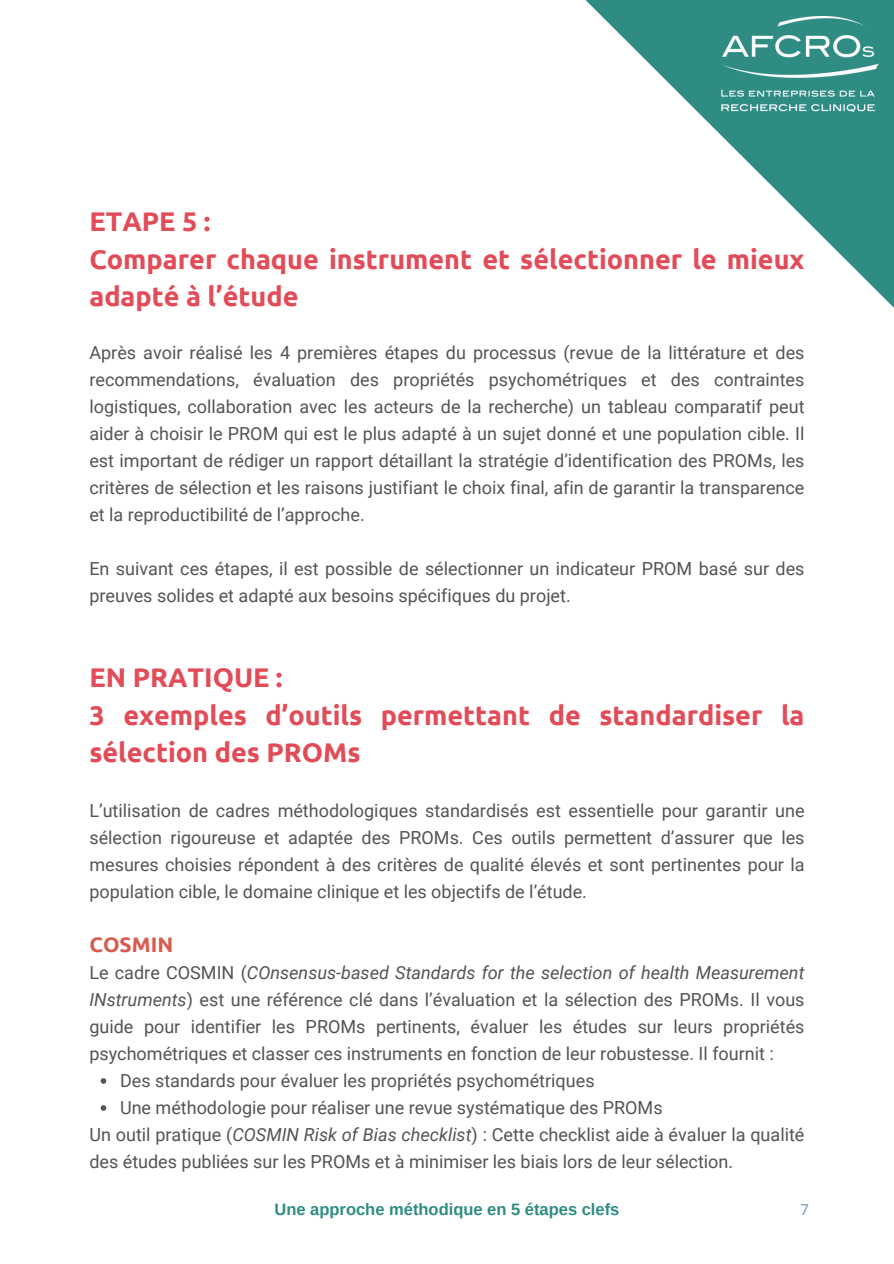
<style>
.page{position:relative;width:894px;height:1264px;background:#fff}
.page>*{position:absolute;margin:0;border:0;box-sizing:border-box;transform-origin:0 0}
.t1{font:700 27px/37.2px "Ubuntu";color:#e24c58}
.t2{font:700 21px "Ubuntu";color:#d85b4c}
.t3{font:18px/27px "Roboto";color:#545454;text-align:justify}
.t4{font:700 16.5px "Arimo";color:#2e8c83}
.t5{font:15px "Roboto";color:#7098b3}
.s1{font-style:italic}
</style>
<div class="page">
<svg style="left:585px;top:0;width:308px;height:307px"></svg>
<svg style="left:101px;top:1078px;width:5px;height:5px"></svg>
<svg style="left:101px;top:1105px;width:5px;height:5px"></svg>
<p class="t1" style="left:89px;top:203px;width:716px">ETAPE 5 :<br>Comparer chaque instrument et sélectionner le mieux adapté à l’étude</p>
<h1 class="t3" style="left:89px;top:339px;width:716px">Après avoir réalisé les 4 premières étapes du processus (revue de la littérature et des recommendations, évaluation des propriétés psychométriques et des contraintes logistiques, collaboration avec les acteurs de la recherche) un tableau comparatif peut aider à choisir le PROM qui est le plus adapté à un sujet donné et une population cible. Il est important de rédiger un rapport détaillant la stratégie d’identification des PROMs, les critères de sélection et les raisons justifiant le choix final, afin de garantir la transparence et la reproductibilité de l’approche.</h1>
<p class="t3" style="left:89px;top:555px;width:716px">En suivant ces étapes, il est possible de sélectionner un indicateur PROM basé sur des preuves solides et adapté aux besoins spécifiques du projet.</p>
<p class="t1" style="left:89px;top:658px;width:195px">EN PRATIQUE :</p>
<h1 class="t1" style="left:89px;top:696px;width:716px">3 exemples d’outils permettant de standardiser la sélection des PROMs</h1>
<p class="t3" style="left:89px;top:797px;width:716px">L’utilisation de cadres méthodologiques standardisés est essentielle pour garantir une sélection rigoureuse et adaptée des PROMs. Ces outils permettent d’assurer que les mesures choisies répondent à des critères de qualité élevés et sont pertinentes pour la population cible, le domaine clinique et les objectifs de l’étude.</p>
<p class="t2" style="left:89px;top:932px;width:85px">COSMIN</p>
<p class="t3" style="left:89px;top:959px;width:716px">Le cadre COSMIN (<span class="s1">COnsensus-based Standards for the selection of health Measurement INstruments</span>) est une référence clé dans l’évaluation et la sélection des PROMs. Il vous guide pour identifier les PROMs pertinents, évaluer les études sur leurs propriétés psychométriques et classer ces instruments en fonction de leur robustesse. Il fournit :</p>
<p class="t3" style="left:120px;top:1067px;width:476px">Des standards pour évaluer les propriétés psychométriques</p>
<p class="t3" style="left:120px;top:1094px;width:544px">Une méthodologie pour réaliser une revue systématique des PROMs</p>
<p class="t3" style="left:89px;top:1121px;width:716px">Un outil pratique (<span class="s1">COSMIN Risk of Bias checklist</span>) : Cette checklist aide à évaluer la qualité des études publiées sur les PROMs et à minimiser les biais lors de leur sélection.</p>
<p class="t4" style="left:274px;top:1200px;width:346px">Une approche méthodique en 5 étapes clefs</p>
<p class="t5" style="left:800px;top:1201px;width:10px">7</p>
</div>
